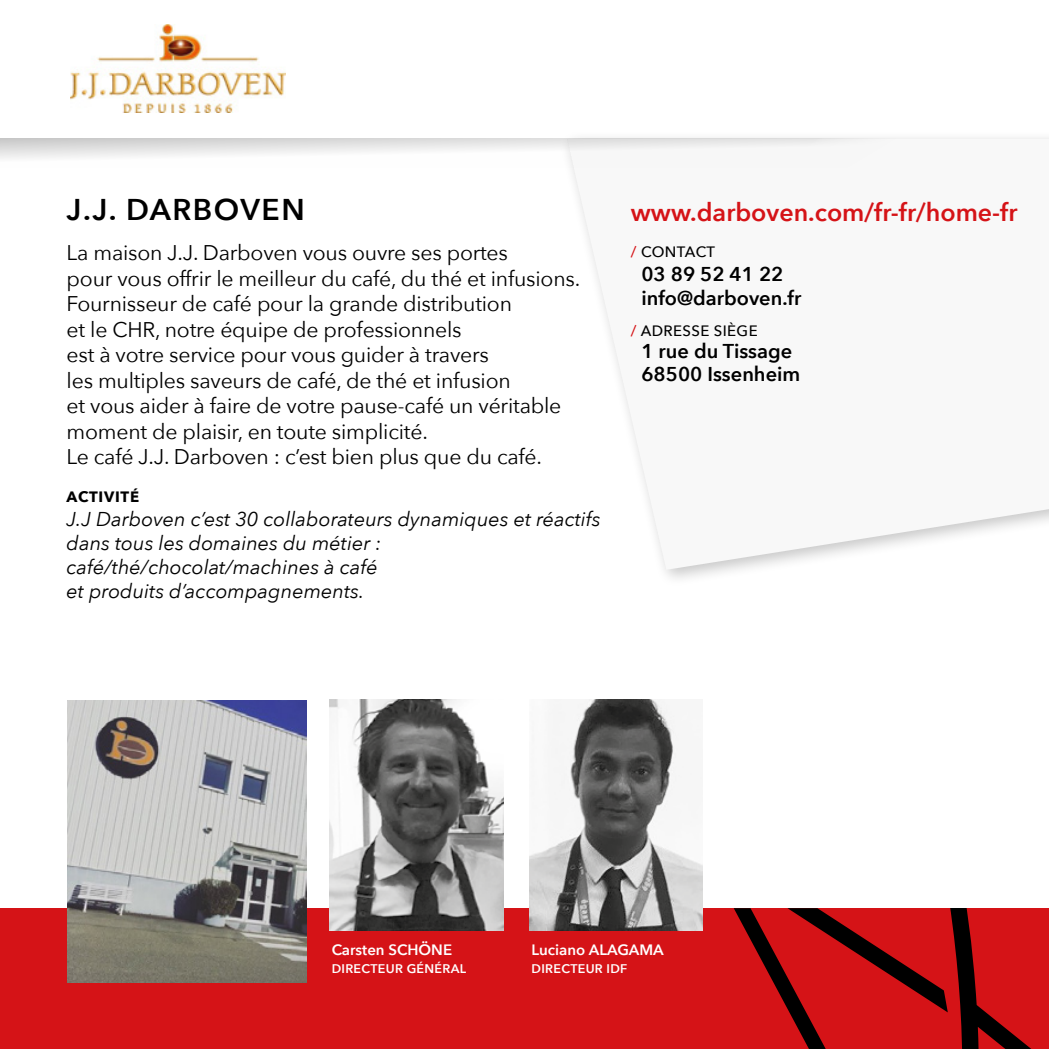
<style>
.page{position:relative;width:1049px;height:1049px;background:#fff}
.page>*{position:absolute;margin:0;border:0;box-sizing:border-box;transform-origin:0 0}
.t1{font:600 30px "Avenir Next";letter-spacing:.05em;color:#000}
.t2{font:600 25px "Avenir Next";color:#d51317}
.t3{font:21.25px/25.5px "Avenir Next";letter-spacing:-.01em;color:#000}
.t4{font:italic 20px/24px "Avenir Next";color:#000}
.t5{font:600 20px/24px "Avenir Next";color:#000}
.t6{font:600 15px "Avenir Next";color:#fff}
.t7{font:500 15px "Avenir Next";letter-spacing:.025em;color:#000}
.t8{font:700 15px "Avenir Next";letter-spacing:.05em;color:#000}
.t9{font:600 12.5px "Avenir Next";letter-spacing:.025em;color:#fff}
.s1{color:#d51317}
</style>
<div class="page">
<div style="left:0;top:139px;width:1049px;height:28px;background:linear-gradient(to bottom,#dadada,#fff)"></div>
<div style="left:0;top:908px;width:1049px;height:141px;background:#d51317"></div>
<svg style="left:734px;top:908px;width:297px;height:141px"></svg>
<div style="left:559px;top:130px;width:490px;height:457px;background:#fff"></div>
<svg style="left:567px;top:139px;width:482px;height:431px"></svg>
<img style="left:71px;top:24px;width:215px;height:88px">
<img style="left:67px;top:701px;width:239px;height:281px">
<img style="left:330px;top:699px;width:174px;height:231px">
<img style="left:529px;top:699px;width:174px;height:232px">
<h1 class="t1" style="left:67px;top:184px;width:240px">J.J. DARBOVEN</h1>
<p class="t3" style="left:67px;top:239px;width:515px">La maison J.J. Darboven vous ouvre ses portes<br>pour vous offrir le meilleur du café, du thé et infusions.<br>Fournisseur de café pour la grande distribution<br>et le CHR, notre équipe de professionnels<br>est à votre service pour vous guider à travers<br>les multiples saveurs de café, de thé et infusion<br>et vous aider à faire de votre pause-café un véritable moment de plaisir, en toute simplicité.<br>Le café J.J. Darboven : c’est bien plus que du café.</p>
<p class="t8" style="left:67px;top:484px;width:74px">ACTIVITÉ</p>
<p class="t4" style="left:67px;top:506px;width:536px">J.J Darboven c’est 30 collaborateurs dynamiques et réactifs dans tous les domaines du métier : café/thé/chocolat/machines à café<br>et produits d’accompagnements.</p>
<p class="t2" style="left:631px;top:191px;width:388px">www.darboven.com/fr-fr/home-fr</p>
<p class="t7" style="left:631px;top:239px;width:86px"><span class="s1">/</span> CONTACT</p>
<p class="t5" style="left:641px;top:261px;width:161px">03 89 52 41 22 info@darboven.fr</p>
<p class="t7" style="left:631px;top:318px;width:128px"><span class="s1">/</span> ADRESSE SIÈGE</p>
<p class="t5" style="left:641px;top:340px;width:160px;line-height:22.5px">1 rue du Tissage<br>68500 Issenheim</p>
<p class="t6" style="left:332px;top:937px;width:122px">Carsten SCHÖNE</p>
<p class="t9" style="left:332px;top:958px;width:136px">DIRECTEUR GÉNÉRAL</p>
<p class="t6" style="left:531px;top:937px;width:134px">Luciano ALAGAMA</p>
<p class="t9" style="left:531px;top:958px;width:97px">DIRECTEUR IDF</p>
</div>
